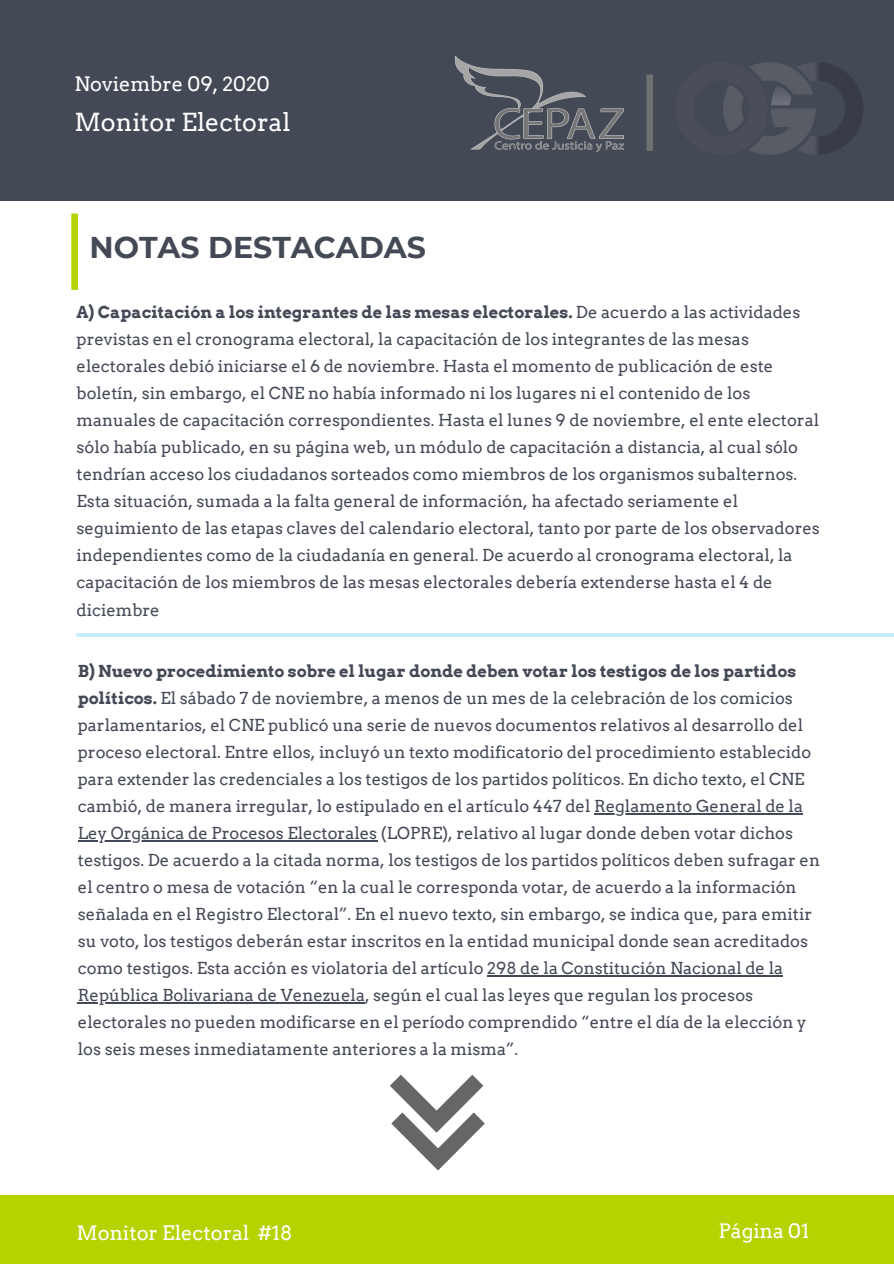
<style>
.page{position:relative;width:894px;height:1264px;background:#fff}
.page>*{position:absolute;margin:0;border:0;box-sizing:border-box;transform-origin:0 0}
.t1{font:700 30px "Montserrat";color:#444956}
.t2{font:24.9px "Arvo";color:#fff}
.t3{font:19.8px "Arvo";color:#fff}
.t4{font:16.5px/27px "Arvo";color:#444956}
.s1{font-weight:700}
</style>
<div class="page">
<div style="left:0;top:0;width:893px;height:200px;background:#444956"></div>
<hr style="left:77px;top:633px;width:816px;height:3px;background:#00bcfb">
<div style="left:0;top:1195px;width:893px;height:68px;background:#b5d300"></div>
<svg style="left:71px;top:213px;width:7px;height:77px"></svg>
<img style="left:652px;top:62px;width:211px;height:93px">
<img style="left:455px;top:57px;width:168px;height:95px">
<svg style="left:646px;top:74px;width:6px;height:77px"></svg>
<hr style="left:594px;top:813px;width:208px;height:1px;background:#444956">
<hr style="left:78px;top:840px;width:299px;height:1px;background:#444956">
<hr style="left:487px;top:975px;width:295px;height:1px;background:#444956">
<hr style="left:78px;top:1002px;width:287px;height:1px;background:#444956">
<svg style="left:390px;top:1074px;width:94px;height:96px"></svg>
<p class="t3" style="left:74px;top:72px;width:197px">Noviembre 09, 2020</p>
<h2 class="t2" style="left:74px;top:107px;width:217px">Monitor Electoral</h2>
<h1 class="t1" style="left:89px;top:229px;width:338px">NOTAS DESTACADAS</h1>
<p class="t4" style="left:77px;top:299px;width:744px"><span class="s1">A) Capacitación a los integrantes de las mesas electorales.</span> De acuerdo a las actividades previstas en el cronograma electoral, la capacitación de los integrantes de las mesas electorales debió iniciarse el 6 de noviembre. Hasta el momento de publicación de este boletín, sin embargo, el CNE no había informado ni los lugares ni el contenido de los manuales de capacitación correspondientes. Hasta el lunes 9 de noviembre, el ente electoral sólo había publicado, en su página web, un módulo de capacitación a distancia, al cual sólo tendrían acceso los ciudadanos sorteados como miembros de los organismos subalternos.<br>Esta situación, sumada a la falta general de información, ha afectado seriamente el seguimiento de las etapas claves del calendario electoral, tanto por parte de los observadores independientes como de la ciudadanía en general. De acuerdo al cronograma electoral, la capacitación de los miembros de las mesas electorales debería extenderse hasta el 4 de diciembre</p>
<p class="t4" style="left:78px;top:657px;width:743px"><span class="s1">B) Nuevo procedimiento sobre el lugar donde deben votar los testigos de los partidos políticos.</span> El sábado 7 de noviembre, a menos de un mes de la celebración de los comicios parlamentarios, el CNE publicó una serie de nuevos documentos relativos al desarrollo del proceso electoral. Entre ellos, incluyó un texto modificatorio del procedimiento establecido para extender las credenciales a los testigos de los partidos políticos. En dicho texto, el CNE cambió, de manera irregular, lo estipulado en el artículo 447 del Reglamento General de la Ley Orgánica de Procesos Electorales (LOPRE), relativo al lugar donde deben votar dichos testigos. De acuerdo a la citada norma, los testigos de los partidos políticos deben sufragar en el centro o mesa de votación “en la cual le corresponda votar, de acuerdo a la información señalada en el Registro Electoral”. En el nuevo texto, sin embargo, se indica que, para emitir su voto, los testigos deberán estar inscritos en la entidad municipal donde sean acreditados como testigos. Esta acción es violatoria del artículo 298 de la Constitución Nacional de la República Bolivariana de Venezuela, según el cual las leyes que regulan los procesos electorales no pueden modificarse en el período comprendido “entre el día de la elección y los seis meses inmediatamente anteriores a la misma”.</p>
<p class="t3" style="left:77px;top:1220px;width:217px">Monitor Electoral #18</p>
<p class="t3" style="left:718px;top:1218px;width:92px">Página 01</p>
</div>
